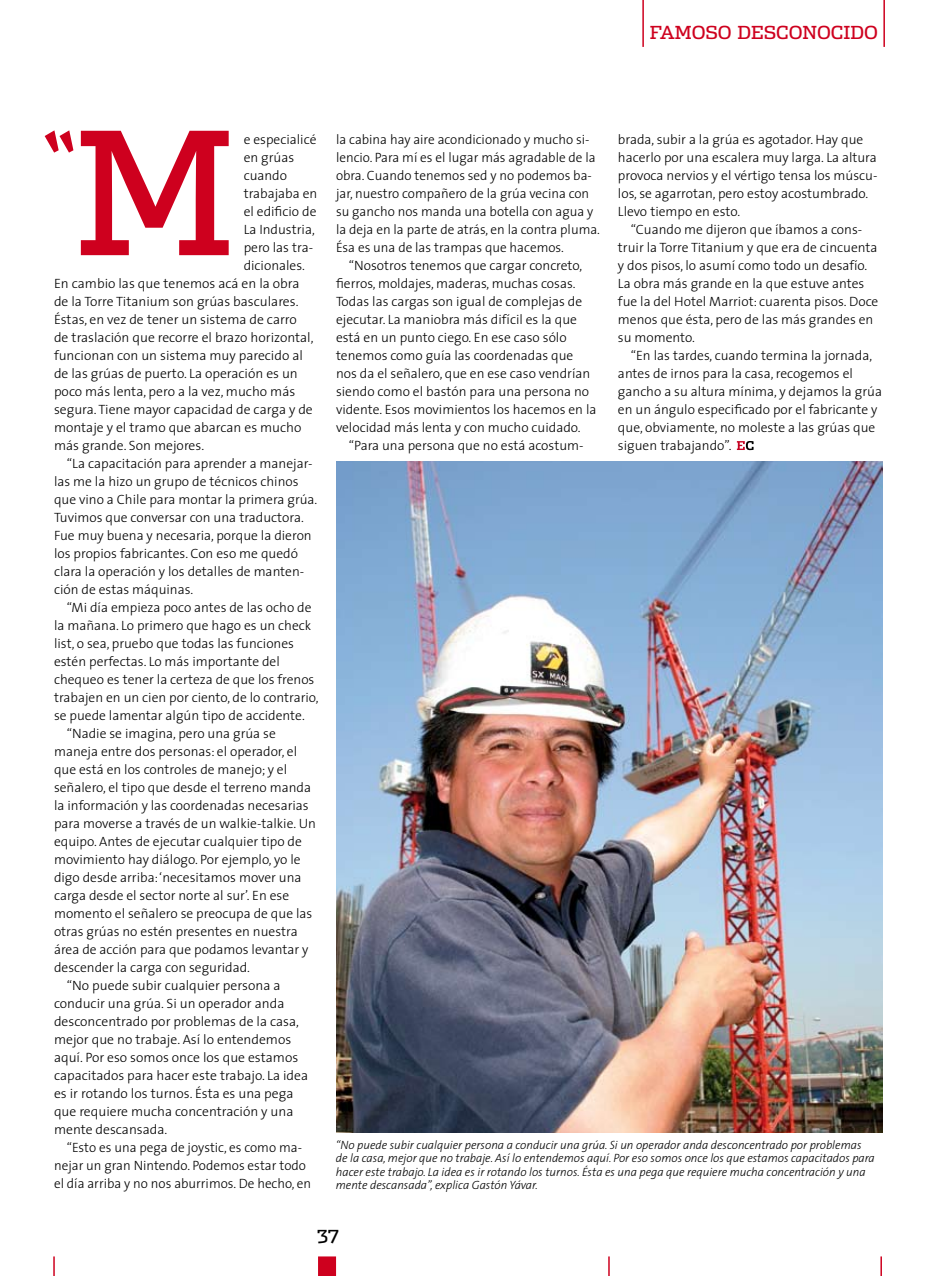
<style>
.page{position:relative;width:936px;height:1276px;background:#fff}
.page>*{position:absolute;margin:0;border:0;box-sizing:border-box;transform-origin:0 0}
.t1{font:170.55px "Dispatch";color:#ce001e}
.t2{font:18px "Dispatch";color:#ce001e}
.t3{font:18px "Dispatch";color:#000}
.t4{font:300 13.5px/18px "The Sans";color:#000}
.t5{font:italic 300 12px/13.5px "The Sans";color:#000}
</style>
<div class="page">
<hr style="left:53px;top:1256px;width:2px;height:20px;background:#ce001e">
<svg style="left:608px;top:1256px;width:1px;height:20px"></svg>
<svg style="left:880px;top:1256px;width:1px;height:20px"></svg>
<div style="left:318px;top:1256px;width:18px;height:20px;background:#ce001e"></div>
<hr style="left:642px;top:0;width:1px;height:47px;background:#ce001e">
<hr style="left:883px;top:0;width:1px;height:47px;background:#ce001e">
<img style="left:336px;top:461px;width:546px;height:671px">
<svg style="left:736px;top:441px;width:17px;height:9px"></svg>
<svg style="left:45px;top:130px;width:28px;height:23px"></svg>
<h2 class="t2" style="left:650px;top:21px;width:229px">FAMOSO DESCONOCIDO</h2>
<h1 class="t1" style="left:74px;top:78px;width:162px">M</h1>
<p class="t4" style="left:244px;top:130px;width:74px">e especialicé</p>
<p class="t4" style="left:244px;top:148px;width:52px">en grúas</p>
<p class="t4" style="left:244px;top:166px;width:45px">cuando</p>
<p class="t4" style="left:244px;top:184px;width:75px">trabajaba en</p>
<p class="t4" style="left:244px;top:202px;width:74px">el edificio de</p>
<p class="t4" style="left:244px;top:220px;width:73px">La Industria,</p>
<p class="t4" style="left:244px;top:238px;width:71px">pero las tra-</p>
<p class="t4" style="left:244px;top:256px;width:63px">dicionales.</p>
<p class="t4" style="left:54px;top:274px;width:247px">En cambio las que tenemos acá en la obra</p>
<p class="t4" style="left:54px;top:292px;width:246px">de la Torre Titanium son grúas basculares.</p>
<p class="t4" style="left:54px;top:310px;width:244px">Éstas, en vez de tener un sistema de carro</p>
<p class="t4" style="left:54px;top:328px;width:261px">de traslación que recorre el brazo horizontal,</p>
<p class="t4" style="left:54px;top:346px;width:250px">funcionan con un sistema muy parecido al</p>
<p class="t4" style="left:54px;top:364px;width:245px">de las grúas de puerto. La operación es un</p>
<p class="t4" style="left:54px;top:382px;width:243px">poco más lenta, pero a la vez, mucho más</p>
<p class="t4" style="left:54px;top:400px;width:260px">segura. Tiene mayor capacidad de carga y de</p>
<p class="t4" style="left:54px;top:418px;width:249px">montaje y el tramo que abarcan es mucho</p>
<p class="t4" style="left:54px;top:436px;width:152px">más grande. Son mejores.</p>
<p class="t4" style="left:67px;top:454px;width:247px">“La capacitación para aprender a manejar-</p>
<p class="t4" style="left:54px;top:472px;width:246px">las me la hizo un grupo de técnicos chinos</p>
<p class="t4" style="left:54px;top:490px;width:265px">que vino a Chile para montar la primera grúa.</p>
<p class="t4" style="left:54px;top:508px;width:251px">Tuvimos que conversar con una traductora.</p>
<p class="t4" style="left:54px;top:526px;width:259px">Fue muy buena y necesaria, porque la dieron</p>
<p class="t4" style="left:54px;top:544px;width:245px">los propios fabricantes. Con eso me quedó</p>
<p class="t4" style="left:54px;top:562px;width:252px">clara la operación y los detalles de manten-</p>
<p class="t4" style="left:54px;top:580px;width:141px">ción de estas máquinas.</p>
<p class="t4" style="left:67px;top:598px;width:246px">“Mi día empieza poco antes de las ocho de</p>
<p class="t4" style="left:54px;top:616px;width:259px">la mañana. Lo primero que hago es un check</p>
<p class="t4" style="left:54px;top:634px;width:241px">list, o sea, pruebo que todas las funciones</p>
<p class="t4" style="left:54px;top:652px;width:227px">estén perfectas. Lo más importante del</p>
<p class="t4" style="left:54px;top:670px;width:262px">chequeo es tener la certeza de que los frenos</p>
<p class="t4" style="left:54px;top:688px;width:266px">trabajen en un cien por ciento, de lo contrario,</p>
<p class="t4" style="left:54px;top:706px;width:252px">se puede lamentar algún tipo de accidente.</p>
<p class="t4" style="left:67px;top:724px;width:210px">“Nadie se imagina, pero una grúa se</p>
<p class="t4" style="left:54px;top:742px;width:245px">maneja entre dos personas: el operador, el</p>
<p class="t4" style="left:54px;top:760px;width:234px">que está en los controles de manejo; y el</p>
<p class="t4" style="left:54px;top:778px;width:258px">señalero, el tipo que desde el terreno manda</p>
<p class="t4" style="left:54px;top:796px;width:256px">la información y las coordenadas necesarias</p>
<p class="t4" style="left:54px;top:814px;width:263px">para moverse a través de un walkie-talkie. Un</p>
<p class="t4" style="left:54px;top:832px;width:249px">equipo. Antes de ejecutar cualquier tipo de</p>
<p class="t4" style="left:54px;top:850px;width:248px">movimiento hay diálogo. Por ejemplo, yo le</p>
<p class="t4" style="left:54px;top:868px;width:249px">digo desde arriba: ‘necesitamos mover una</p>
<p class="t4" style="left:54px;top:886px;width:237px">carga desde el sector norte al sur’. En ese</p>
<p class="t4" style="left:54px;top:904px;width:260px">momento el señalero se preocupa de que las</p>
<p class="t4" style="left:54px;top:922px;width:245px">otras grúas no estén presentes en nuestra</p>
<p class="t4" style="left:54px;top:940px;width:256px">área de acción para que podamos levantar y</p>
<p class="t4" style="left:54px;top:958px;width:197px">descender la carga con seguridad.</p>
<p class="t4" style="left:67px;top:976px;width:215px">“No puede subir cualquier persona a</p>
<p class="t4" style="left:54px;top:994px;width:232px">conducir una grúa. Si un operador anda</p>
<p class="t4" style="left:54px;top:1012px;width:246px">desconcentrado por problemas de la casa,</p>
<p class="t4" style="left:54px;top:1030px;width:239px">mejor que no trabaje. Así lo entendemos</p>
<p class="t4" style="left:54px;top:1048px;width:246px">aquí. Por eso somos once los que estamos</p>
<p class="t4" style="left:54px;top:1066px;width:255px">capacitados para hacer este trabajo. La idea</p>
<p class="t4" style="left:54px;top:1084px;width:241px">es ir rotando los turnos. Ésta es una pega</p>
<p class="t4" style="left:54px;top:1102px;width:241px">que requiere mucha concentración y una</p>
<p class="t4" style="left:54px;top:1120px;width:115px">mente descansada.</p>
<p class="t4" style="left:67px;top:1138px;width:237px">“Esto es una pega de joystic, es como ma-</p>
<p class="t4" style="left:54px;top:1156px;width:253px">nejar un gran Nintendo. Podemos estar todo</p>
<p class="t4" style="left:54px;top:1174px;width:259px">el día arriba y no nos aburrimos. De hecho, en</p>
<p class="t4" style="left:336px;top:130px;width:265px">la cabina hay aire acondicionado y mucho si&shy;lencio. Para mí es el lugar más agradable de la obra. Cuando tenemos sed y no podemos ba&shy;jar, nuestro compañero de la grúa vecina con su gancho nos manda una botella con agua y la deja en la parte de atrás, en la contra pluma.<br>Ésa es una de las trampas que hacemos.</p>
<p class="t4" style="left:336px;top:256px;width:262px;text-indent:13px">“Nosotros tenemos que cargar concreto, fierros, moldajes, maderas, muchas cosas.<br>Todas las cargas son igual de complejas de ejecutar. La maniobra más difícil es la que está en un punto ciego. En ese caso sólo tenemos como guía las coordenadas que nos da el señalero, que en ese caso vendrían siendo como el bastón para una persona no vidente. Esos movimientos los hacemos en la velocidad más lenta y con mucho cuidado.</p>
<p class="t4" style="left:349px;top:436px;width:236px">“Para una persona que no está acostum-</p>
<p class="t4" style="left:618px;top:130px;width:261px">brada, subir a la grúa es agotador. Hay que hacerlo por una escalera muy larga. La altura provoca nervios y el vértigo tensa los múscu&shy;los, se agarrotan, pero estoy acostumbrado.<br>Llevo tiempo en esto.</p>
<p class="t4" style="left:618px;top:220px;width:262px;text-indent:13px">“Cuando me dijeron que íbamos a cons&shy;truir la Torre Titanium y que era de cincuenta y dos pisos, lo asumí como todo un desafío.<br>La obra más grande en la que estuve antes fue la del Hotel Marriot: cuarenta pisos. Doce menos que ésta, pero de las más grandes en su momento.</p>
<p class="t4" style="left:618px;top:346px;width:265px;text-indent:13px">“En las tardes, cuando termina la jornada, antes de irnos para la casa, recogemos el gancho a su altura mínima, y dejamos la grúa en un ángulo especificado por el fabricante y que, obviamente, no moleste a las grúas que siguen trabajando”.</p>
<p class="t5" style="left:336px;top:1137px;width:540px">“No puede subir cualquier persona a conducir una grúa. Si un operador anda desconcentrado por problemas de la casa, mejor que no trabaje. Así lo entendemos aquí. Por eso somos once los que estamos capacitados para hacer este trabajo. La idea es ir rotando los turnos. Ésta es una pega que requiere mucha concentración y una mente descansada”, explica Gastón Yávar.</p>
<h2 class="t3" style="left:317px;top:1224px;width:23px">37</h2>
</div>
